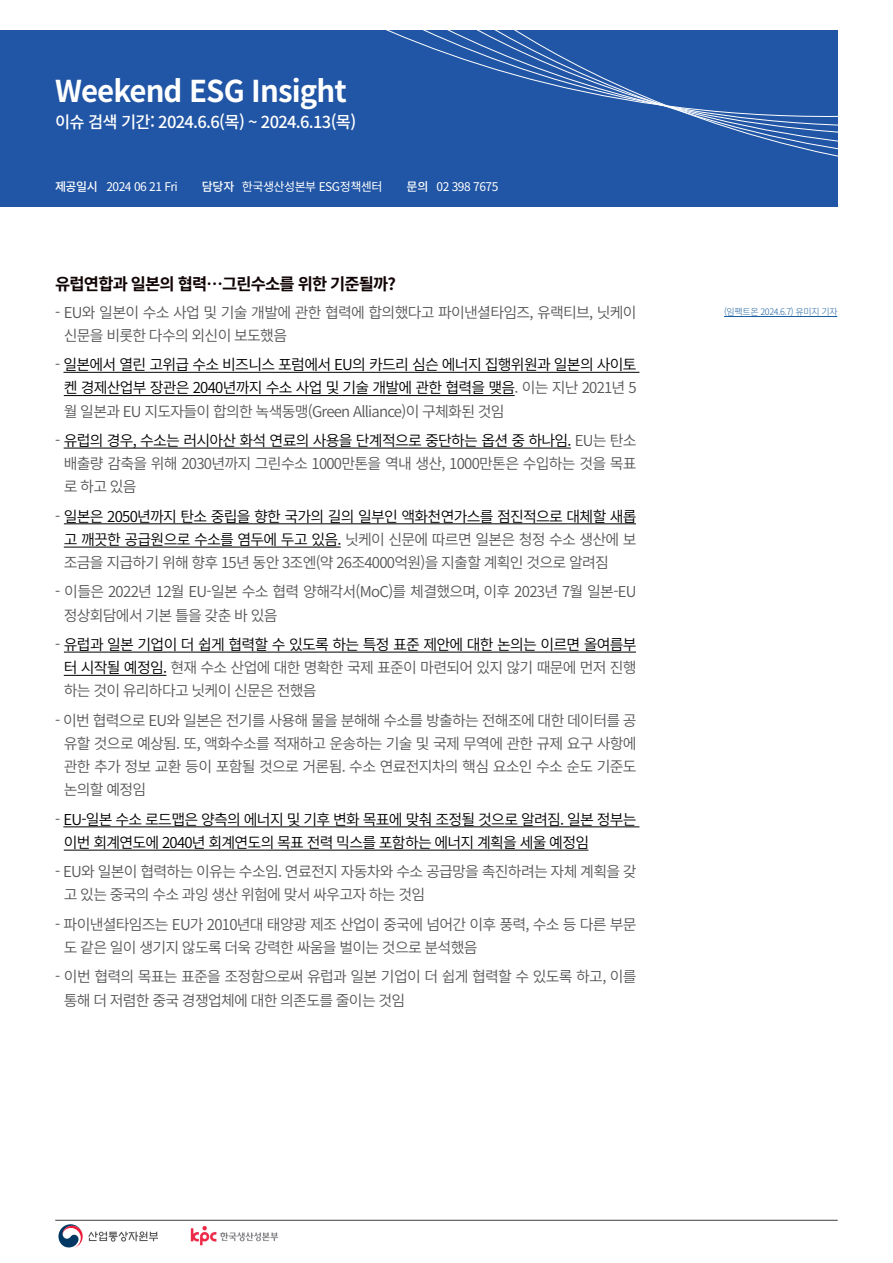
<style>
.page{position:relative;width:893px;height:1263px;background:#fff}
.page>*{position:absolute;margin:0;border:0;box-sizing:border-box;transform-origin:0 0}
.t1{font:700 30px "Source Han Sans K";letter-spacing:-.03em;color:#fff}
.t2{font:500 16.5px "Source Han Sans K";letter-spacing:-.04em;color:#fff}
.t3{font:700 16.5px "Source Han Sans K";letter-spacing:-.05em;color:#110405}
.t4{font:15px/23.2px "Source Han Sans K";letter-spacing:-.05em;color:#575757}
.t5{font:15px/23.2px "Source Han Sans K";letter-spacing:-.05em;color:#000;text-align:justify}
.t6{font:12px "Source Han Sans K";letter-spacing:-.04em;color:#fff}
.t7{font:500 12px "Source Han Sans K";letter-spacing:-.025em;color:#fff}
.t8{font:300 9px "Source Han Sans K";letter-spacing:-.04em;color:#175d9e}
.s1{color:#575757}
.s2{color:#000}
</style>
<div class="page">
<svg style="left:58px;top:1224px;width:100px;height:24px"></svg>
<div style="left:0;top:30px;width:838px;height:176px;background:#2155a5"></div>
<svg style="left:423px;top:30px;width:415px;height:177px"></svg>
<hr style="left:55px;top:1220px;width:783px;height:1px;background:#030505">
<img style="left:190px;top:1226px;width:89px;height:20px">
<hr style="left:63px;top:372px;width:576px;height:1px;background:#000">
<hr style="left:64px;top:395px;width:451px;height:1px;background:#000">
<hr style="left:64px;top:448px;width:507px;height:1px;background:#000">
<hr style="left:64px;top:523px;width:572px;height:1px;background:#000">
<hr style="left:64px;top:547px;width:277px;height:1px;background:#000">
<hr style="left:64px;top:652px;width:572px;height:1px;background:#000">
<hr style="left:64px;top:675px;width:102px;height:1px;background:#000">
<hr style="left:63px;top:826px;width:576px;height:1px;background:#000">
<hr style="left:64px;top:850px;width:524px;height:1px;background:#000">
<hr style="left:724px;top:316px;width:113px;height:1px;background:#175d9e">
<p class="t1" style="left:55px;top:74px;width:293px">Weekend ESG Insight</p>
<p class="t2" style="left:55px;top:113px;width:303px">이슈 검색 기간: 2024.6.6(목) ~ 2024.6.13(목)</p>
<p class="t7" style="left:55px;top:180px;width:44px">제공일시</p>
<p class="t6" style="left:106px;top:180px;width:73px">2024 06 21 Fri</p>
<p class="t7" style="left:202px;top:180px;width:34px">담당자</p>
<p class="t6" style="left:242px;top:180px;width:142px">한국생산성본부 ESG정책센터</p>
<p class="t7" style="left:407px;top:180px;width:24px">문의</p>
<p class="t6" style="left:436px;top:180px;width:63px">02 398 7675</p>
<p class="t3" style="left:55px;top:274px;width:342px">유럽연합과 일본의 협력…그린수소를 위한 기준될까?</p>
<p class="t4" style="left:64px;top:301px;width:574px;text-indent:-9px">- EU와 일본이 수소 사업 및 기술 개발에 관한 협력에 합의했다고 파이낸셜타임즈, 유랙티브, 닛케이 신문을 비롯한 다수의 외신이 보도했음</p>
<p class="t5" style="left:64px;top:353px;width:574px;text-indent:-9px"><span class="s1">-</span> 일본에서 열린 고위급 수소 비즈니스 포럼에서 EU의 카드리 심슨 에너지 집행위원과 일본의 사이토 켄 경제산업부 장관은 2040년까지 수소 사업 및 기술 개발에 관한 협력을 맺음<span class="s1">. 이는 지난 2021년 5 월 일본과 EU 지도자들이 합의한 녹색동맹(Green Alliance)이 구체화된 것임</span></p>
<p class="t4" style="left:64px;top:429px;width:574px;text-align:justify;text-indent:-9px">- <span class="s2">유럽의 경우, 수소는 러시아산 화석 연료의 사용을 단계적으로 중단하는 옵션 중 하나임.</span> EU는 탄소 배출량 감축을 위해 2030년까지 그린수소 1000만톤을 역내 생산, 1000만톤은 수입하는 것을 목표 로 하고 있음</p>
<p class="t4" style="left:64px;top:505px;width:574px;text-align:justify;text-indent:-9px">- <span class="s2">일본은 2050년까지 탄소 중립을 향한 국가의 길의 일부인 액화천연가스를 점진적으로 대체할 새롭 고 깨끗한 공급원으로 수소를 염두에 두고 있음.</span> 닛케이 신문에 따르면 일본은 청정 수소 생산에 보 조금을 지급하기 위해 향후 15년 동안 3조엔(약 26조4000억원)을 지출할 계획인 것으로 알려짐</p>
<p class="t4" style="left:64px;top:580px;width:574px;text-indent:-9px">- 이들은 2022년 12월 EU-일본 수소 협력 양해각서(MoC)를 체결했으며, 이후 2023년 7월 일본-EU 정상회담에서 기본 틀을 갖춘 바 있음</p>
<p class="t4" style="left:64px;top:633px;width:574px;text-align:justify;text-indent:-9px">- <span class="s2">유럽과 일본 기업이 더 쉽게 협력할 수 있도록 하는 특정 표준 제안에 대한 논의는 이르면 올여름부 터 시작될 예정임.</span> 현재 수소 산업에 대한 명확한 국제 표준이 마련되어 있지 않기 때문에 먼저 진행 하는 것이 유리하다고 닛케이 신문은 전했음</p>
<p class="t4" style="left:64px;top:709px;width:574px;text-align:justify;text-indent:-9px">- 이번 협력으로 EU와 일본은 전기를 사용해 물을 분해해 수소를 방출하는 전해조에 대한 데이터를 공 유할 것으로 예상됨. 또, 액화수소를 적재하고 운송하는 기술 및 국제 무역에 관한 규제 요구 사항에 관한 추가 정보 교환 등이 포함될 것으로 거론됨. 수소 연료전지차의 핵심 요소인 수소 순도 기준도 논의할 예정임</p>
<p class="t5" style="left:64px;top:808px;width:574px;text-indent:-9px"><span class="s1">-</span> EU-일본 수소 로드맵은 양측의 에너지 및 기후 변화 목표에 맞춰 조정될 것으로 알려짐. 일본 정부는 이번 회계연도에 2040년 회계연도의 목표 전력 믹스를 포함하는 에너지 계획을 세울 예정임</p>
<p class="t4" style="left:64px;top:860px;width:574px;text-indent:-9px">- EU와 일본이 협력하는 이유는 수소임. 연료전지 자동차와 수소 공급망을 촉진하려는 자체 계획을 갖 고 있는 중국의 수소 과잉 생산 위험에 맞서 싸우고자 하는 것임</p>
<p class="t4" style="left:64px;top:913px;width:574px;text-indent:-9px">- 파이낸셜타임즈는 EU가 2010년대 태양광 제조 산업이 중국에 넘어간 이후 풍력, 수소 등 다른 부문 도 같은 일이 생기지 않도록 더욱 강력한 싸움을 벌이는 것으로 분석했음</p>
<p class="t4" style="left:64px;top:965px;width:574px;line-height:24px;text-indent:-9px">- 이번 협력의 목표는 표준을 조정함으로써 유럽과 일본 기업이 더 쉽게 협력할 수 있도록 하고, 이를 통해 더 저렴한 중국 경쟁업체에 대한 의존도를 줄이는 것임</p>
<p class="t8" style="left:724px;top:307px;width:115px">(임팩트온 2024.6.7) 유미지 기자</p>
</div>
